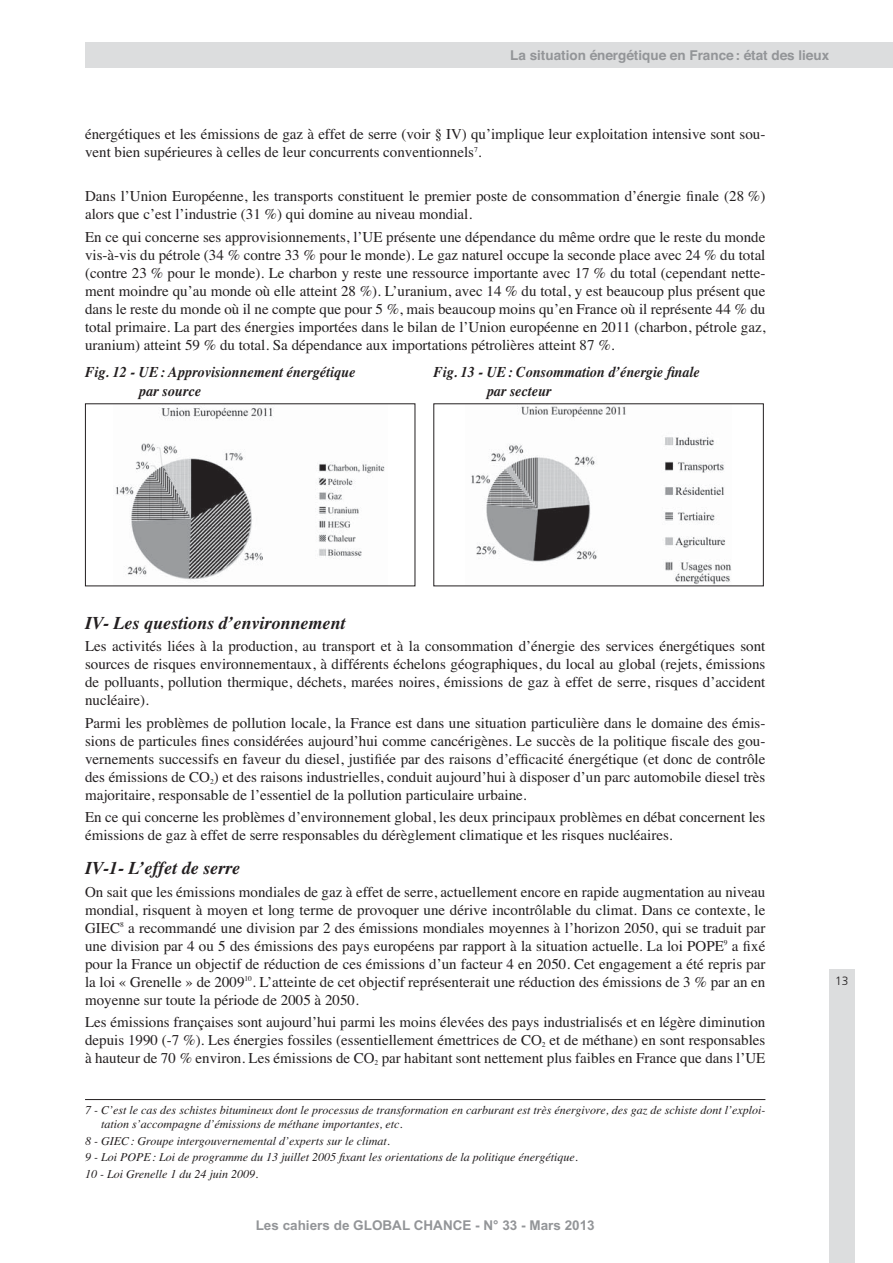
<style>
.page{position:relative;width:893px;height:1263px;background:#fff}
.page>*{position:absolute;margin:0;border:0;box-sizing:border-box;transform-origin:0 0}
.t1{font:italic 700 18px "Times";color:#231f20}
.t2{font:15px/18px "Times";color:#231f20;text-align:justify}
.t3{font:italic 700 15px/19.5px "Times";color:#231f20;scale:.94 1}
.t4{font:italic 700 15px/19.5px "Times";color:#231f20;scale:.95 1}
.t5{font:700 13.5px "Helvetica";color:#939598}
.t6{font:700 13.5px "Arial";color:#939598}
.t7{font:italic 12px/16.5px "Times";color:#231f20}
.t8{font:300 12px "Frutiger";color:#231f20}
</style>
<div class="page">
<div style="left:829px;top:969px;width:26px;height:294px;background:#dcddde"></div>
<img style="left:471px;top:406px;width:261px;height:178px">
<img style="left:115px;top:407px;width:270px;height:175px">
<hr style="left:85px;top:1099px;width:680px;height:1px;background:#231f20">
<div style="left:85px;top:43px;width:808px;height:25px;background:#dcddde"></div>
<p class="t5" style="left:510px;top:51px;width:321px">La situation énergétique en France : état des lieux</p>
<p class="t2" style="left:85px;top:126px;width:682px">énergétiques et les émissions de gaz à effet de serre (voir § IV) qu’implique leur exploitation intensive sont sou&shy;vent bien supérieures à celles de leur concurrents conventionnels<sup>7</sup>.</p>
<p class="t2" style="left:85px;top:189px;width:682px">Dans l’Union Européenne, les transports constituent le premier poste de consommation d’énergie finale (28 %) alors que c’est l’industrie (31 %) qui domine au niveau mondial.</p>
<p class="t2" style="left:85px;top:229px;width:682px">En ce qui concerne ses approvisionnements, l’UE présente une dépendance du même ordre que le reste du monde vis-à-vis du pétrole (34 % contre 33 % pour le monde). Le gaz naturel occupe la seconde place avec 24 % du total (contre 23 % pour le monde). Le charbon y reste une ressource importante avec 17 % du total (cependant nette&shy;ment moindre qu’au monde où elle atteint 28 %). L’uranium, avec 14 % du total, y est beaucoup plus présent que dans le reste du monde où il ne compte que pour 5 %, mais beaucoup moins qu’en France où il représente 44 % du total primaire. La part des énergies importées dans le bilan de l’Union européenne en 2011 (charbon, pétrole gaz, uranium) atteint 59 % du total. Sa dépendance aux importations pétrolières atteint 87 %.</p>
<p class="t3" style="left:487px;top:363px;width:228px;text-indent:-53px">Fig. 13 - UE : Consommation d’énergie finale par secteur</p>
<p class="t4" style="left:139px;top:363px;width:230px;text-indent:-54px">Fig. 12 - UE : Approvisionnement énergétique par source</p>
<p class="t1" style="left:85px;top:616px;width:262px">IV- Les questions d’environnement</p>
<p class="t2" style="left:85px;top:639px;width:682px">Les activités liées à la production, au transport et à la consommation d’énergie des services énergétiques sont sources de risques environnementaux, à différents échelons géographiques, du local au global (rejets, émissions de polluants, pollution thermique, déchets, marées noires, émissions de gaz à effet de serre, risques d’accident nucléaire).</p>
<p class="t2" style="left:85px;top:715px;width:682px">Parmi les problèmes de pollution locale, la France est dans une situation particulière dans le domaine des émis&shy;sions de particules fines considérées aujourd’hui comme cancérigènes. Le succès de la politique fiscale des gou&shy;vernements successifs en faveur du diesel, justifiée par des raisons d’efficacité énergétique (et donc de contrôle des émissions de CO<sub>2</sub>) et des raisons industrielles, conduit aujourd’hui à disposer d’un parc automobile diesel très majoritaire, responsable de l’essentiel de la pollution particulaire urbaine.</p>
<p class="t2" style="left:85px;top:809px;width:682px">En ce qui concerne les problèmes d’environnement global, les deux principaux problèmes en débat concernent les émissions de gaz à effet de serre responsables du dérèglement climatique et les risques nucléaires.</p>
<p class="t1" style="left:85px;top:862px;width:157px">IV-1- L’effet de serre</p>
<p class="t2" style="left:85px;top:884px;width:682px">On sait que les émissions mondiales de gaz à effet de serre, actuellement encore en rapide augmentation au niveau mondial, risquent à moyen et long terme de provoquer une dérive incontrôlable du climat. Dans ce contexte, le GIEC<sup>8</sup> a recommandé une division par 2 des émissions mondiales moyennes à l’horizon 2050, qui se traduit par une division par 4 ou 5 des émissions des pays européens par rapport à la situation actuelle. La loi POPE<sup>9</sup> a fixé pour la France un objectif de réduction de ces émissions d’un facteur 4 en 2050. Cet engagement a été repris par la loi « Grenelle » de 2009<sup>10</sup>. L’atteinte de cet objectif représenterait une réduction des émissions de 3 % par an en moyenne sur toute la période de 2005 à 2050.</p>
<p class="t2" style="left:85px;top:1014px;width:682px">Les émissions françaises sont aujourd’hui parmi les moins élevées des pays industrialisés et en légère diminution depuis 1990 (-7 %). Les énergies fossiles (essentiellement émettrices de CO<sub>2</sub> et de méthane) en sont responsables à hauteur de 70 % environ. Les émissions de CO<sub>2</sub> par habitant sont nettement plus faibles en France que dans l’UE</p>
<p class="t7" style="left:101px;top:1104px;width:666px;line-height:14.4px;text-indent:-16px">7 - C’est le cas des schistes bitumineux dont le processus de transformation en carburant est très énergivore, des gaz de schiste dont l’exploi&shy;tation s’accompagne d’émissions de méthane importantes, etc.</p>
<p class="t7" style="left:85px;top:1134px;width:494px">8 - GIEC : Groupe intergouvernemental d’experts sur le climat.<br>9 - Loi POPE : Loi de programme du 13 juillet 2005 fixant les orientations de la politique énergétique.<br>10 - Loi Grenelle 1 du 24 juin 2009.</p>
<p class="t6" style="left:256px;top:1218px;width:341px">Les cahiers de GLOBAL CHANCE - N° 33 - Mars 2013</p>
<p class="t8" style="left:835px;top:976px;width:15px">13</p>
</div>
